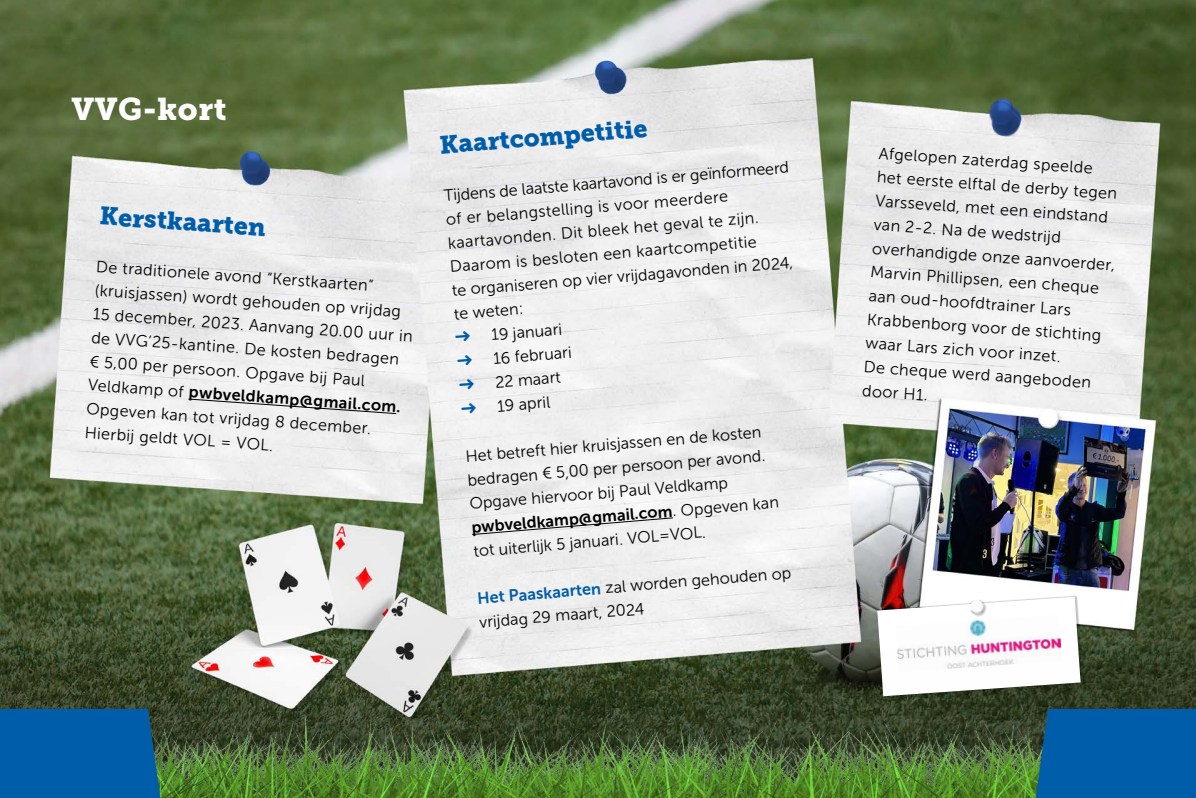
<style>
.page{position:relative;width:1196px;height:798px;background:#fff}
.page>*{position:absolute;margin:0;border:0;box-sizing:border-box;transform-origin:0 0}
.t1{font:31.25px "Museo Slab 900";letter-spacing:.02em;color:#fff}
.t2{font:25px "Museo Slab 900";color:#005da9}
.t3{font:16.25px/23.8px "Museo Sans 300";color:#000}
.t4{font:16.25px "Museo Sans 700";color:#000}
.s1{font-family:"Museo Sans 300"}
.s2{color:#005da9}
.s3{font-family:"Museo Sans 700";color:#005da9}
</style>
<div class="page">
<img style="left:0;top:0;width:1196px;height:648px">
<svg style="left:188px;top:398px;width:209px;height:16px"></svg>
<svg style="left:877px;top:596px;width:203px;height:52px"></svg>
<img style="left:895px;top:614px;width:167px;height:34px">
<div style="left:971px;top:600px;width:16px;height:17px;background:#000;opacity:.25"></div>
<img style="left:970px;top:599px;width:15px;height:15px">
<svg style="left:471px;top:516px;width:203px;height:19px"></svg>
<img style="left:0;top:648px;width:1196px;height:149px">
<div style="left:1036px;top:708px;width:160px;height:89px;background:#005da9"></div>
<div style="left:0;top:708px;width:160px;height:89px;background:#005da9"></div>
<img style="left:968px;top:86px;width:72px;height:70px">
<svg style="left:455px;top:331px;width:15px;height:11px"></svg>
<svg style="left:457px;top:354px;width:15px;height:12px"></svg>
<svg style="left:459px;top:378px;width:15px;height:12px"></svg>
<svg style="left:461px;top:402px;width:15px;height:11px"></svg>
<h1 class="t1" style="left:71px;top:91px;width:157px">VVG-kort</h1>
<h2 class="t2" style="left:101px;top:201px;width:168px;rotate:4deg">Kerstkaarten</h2>
<p class="t3" style="left:97px;top:254px;width:322px;rotate:4deg">De traditionele avond “Kerstkaarten” (kruisjassen) wordt gehouden op vrijdag 15 december, 2023. Aanvang 20.00 uur in de VVG’25-kantine. De kosten bedragen € 5,00 per persoon. Opgave bij Paul</p>
<p class="t4" style="left:89px;top:375px;width:315px;rotate:4deg"><span class="s1">Veldkamp of</span> pwbveldkamp@gmail.com.</p>
<p class="t3" style="left:87px;top:396px;width:287px;rotate:4deg">Opgeven kan tot vrijdag 8 december.<br>Hierbij geldt VOL = VOL.</p>
<h2 class="t2" style="left:439px;top:131px;width:210px;rotate:-5deg">Kaartcompetitie</h2>
<p class="t3" style="left:443px;top:185px;width:348px;rotate:-5deg">Tijdens de laatste kaartavond is er geïnformeerd of er belangstelling is voor meerdere kaartavonden. Dit bleek het geval te zijn.<br>Daarom is besloten een kaartcompetitie<br>te organiseren op vier vrijdagavonden in 2024, te weten:</p>
<p class="t3" style="left:455px;top:326px;width:108px;rotate:-5deg"><span class="s2">★</span> 19 januari</p>
<p class="t3" style="left:457px;top:350px;width:116px;rotate:-5deg"><span class="s2">★</span> 16 februari</p>
<p class="t3" style="left:459px;top:374px;width:103px;rotate:-5deg"><span class="s2">★</span> 22 maart</p>
<p class="t3" style="left:461px;top:397px;width:90px;rotate:-5deg"><span class="s2">★</span> 19 april</p>
<p class="t3" style="left:464px;top:445px;width:300px;rotate:-5deg">Het betreft hier kruisjassen en de kosten bedragen € 5,00 per persoon per avond.<br>Opgave hiervoor bij Paul Veldkamp</p>
<p class="t4" style="left:471px;top:518px;width:310px;rotate:-5deg">pwbveldkamp@gmail.com<span class="s1">. Opgeven kan</span></p>
<p class="t3" style="left:472px;top:539px;width:234px;rotate:-5deg">tot uiterlijk 5 januari. VOL=VOL.</p>
<p class="t3" style="left:476px;top:588px;width:316px;line-height:23.1px;rotate:-5deg"><span class="s3">Het Paaskaarten</span> zal worden gehouden op vrijdag 29 maart, 2024</p>
<p class="t3" style="left:879px;top:141px;width:245px;rotate:4deg">Afgelopen zaterdag speelde<br>het eerste elftal de derby tegen<br>Varsseveld, met een eindstand van 2-2. Na de wedstrijd overhandigde onze aanvoerder,<br>Marvin Phillipsen, een cheque aan oud-hoofdtrainer Lars<br>Krabbenborg voor de stichting waar Lars zich voor inzet.<br>De cheque werd aangeboden door H1.</p>
</div>
